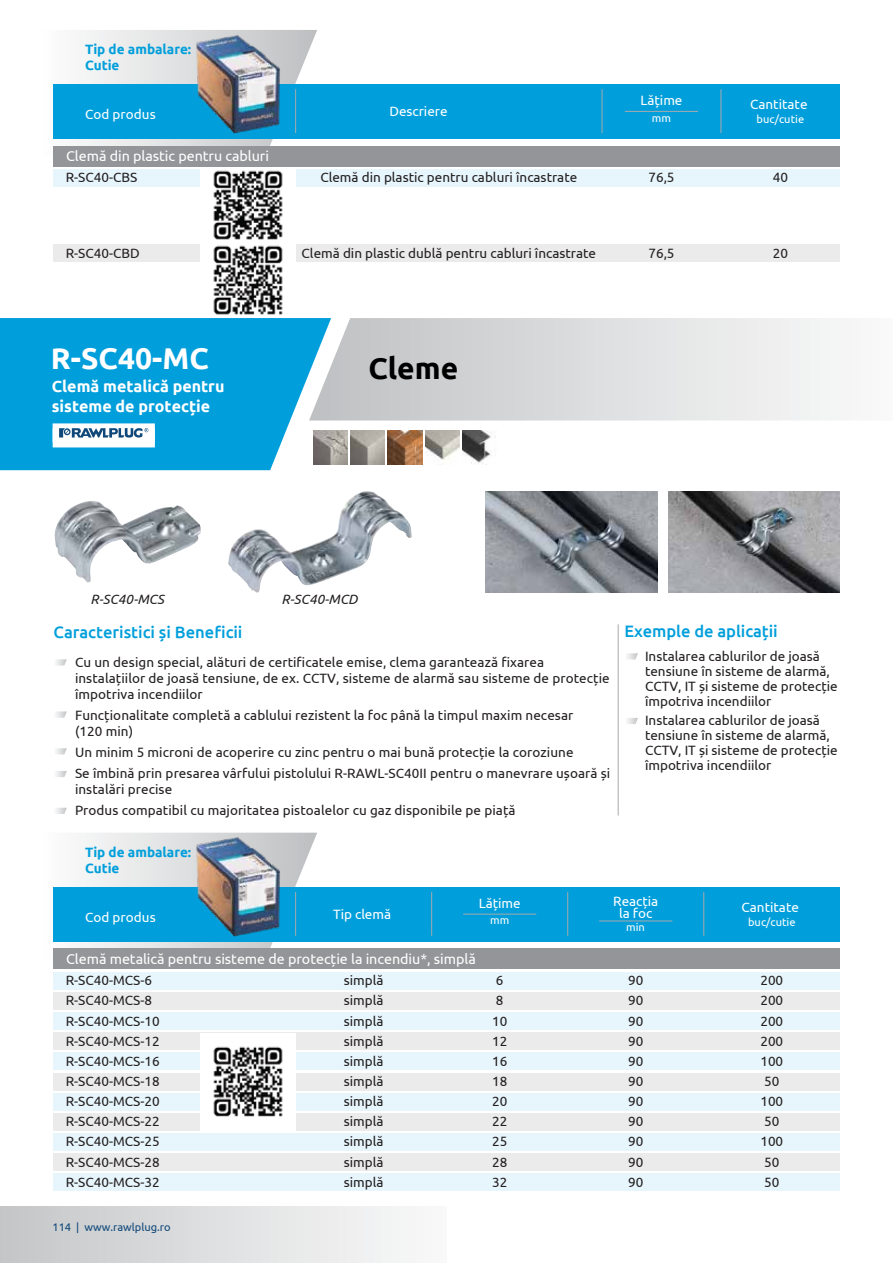
<style>
.page{position:relative;width:893px;height:1263px;background:#fff}
.page>*{position:absolute;margin:0;border:0;box-sizing:border-box;transform-origin:0 0}
.t1{font:700 30px "Ubuntu";color:#fff}
.t2{font:700 30px "Ubuntu";color:#000}
.t3{font:500 16.5px "Ubuntu";letter-spacing:-.005em;color:#009fdb}
.t4{font:700 16.05px/19.2px "Ubuntu";color:#fff}
.t5{font:14.25px "Ubuntu";letter-spacing:-.005em;color:#fff}
.t6{font:13.5px/20.1px "Ubuntu";color:#231f20}
.t7{font:13.5px/12px "Ubuntu";letter-spacing:-.005em;color:#fff;text-align:center}
.t8{font:700 13.5px/16.2px "Ubuntu";color:#009fdb}
.t9{font:italic 13.5px "Ubuntu";letter-spacing:.005em;color:#231f20}
.t10{font:11.1px "Ubuntu";color:#fff}
.t11{font:11.1px "Ubuntu";color:#10487a}
</style>
<div class="page">
<div style="left:0;top:1206px;width:446px;height:57px;background:linear-gradient(to right,#c4c6c8,#fafafa)"></div>
<svg style="left:82px;top:30px;width:235px;height:116px"></svg>
<div style="left:53px;top:84px;width:787px;height:55px;background:#009fdb"></div>
<hr style="left:295px;top:89px;width:1px;height:44px;background:#a7a9ac">
<hr style="left:602px;top:89px;width:1px;height:44px;background:#a7a9ac">
<hr style="left:721px;top:89px;width:1px;height:44px;background:#a7a9ac">
<div style="left:53px;top:146px;width:787px;height:20px;background:#939598"></div>
<img style="left:196px;top:33px;width:87px;height:101px">
<hr style="left:625px;top:111px;width:73px;height:1px;background:#a7a9ac">
<div style="left:53px;top:170px;width:787px;height:17px;background:#e7f6fd"></div>
<div style="left:200px;top:170px;width:96px;height:70px;background:#fff"></div>
<div style="left:53px;top:245px;width:787px;height:17px;background:#ebebec"></div>
<div style="left:200px;top:245px;width:96px;height:71px;background:#fff"></div>
<img style="left:213px;top:170px;width:70px;height:70px">
<img style="left:213px;top:245px;width:69px;height:70px">
<svg style="left:0;top:318px;width:331px;height:152px;background:#10a5dd"></svg>
<svg style="left:309px;top:318px;width:532px;height:102px"></svg>
<svg style="left:53px;top:423px;width:102px;height:19px"></svg>
<img style="left:313px;top:431px;width:35px;height:33px">
<img style="left:351px;top:431px;width:34px;height:33px">
<img style="left:388px;top:431px;width:34px;height:33px">
<img style="left:425px;top:431px;width:34px;height:29px">
<img style="left:463px;top:431px;width:33px;height:33px">
<svg style="left:56px;top:659px;width:11px;height:7px"></svg>
<svg style="left:56px;top:711px;width:11px;height:7px"></svg>
<svg style="left:56px;top:748px;width:11px;height:6px"></svg>
<svg style="left:56px;top:771px;width:11px;height:6px"></svg>
<svg style="left:56px;top:808px;width:11px;height:6px"></svg>
<svg style="left:627px;top:653px;width:11px;height:6px"></svg>
<svg style="left:627px;top:718px;width:11px;height:6px"></svg>
<hr style="left:618px;top:624px;width:1px;height:191px;background:#a7a9ac">
<img style="left:54px;top:501px;width:147px;height:81px">
<img style="left:228px;top:491px;width:184px;height:101px">
<img style="left:668px;top:491px;width:171px;height:101px">
<img style="left:486px;top:491px;width:171px;height:101px">
<div style="left:53px;top:1113px;width:787px;height:17px;background:#ebebec"></div>
<div style="left:53px;top:1053px;width:787px;height:17px;background:#e7f6fd"></div>
<div style="left:53px;top:1073px;width:787px;height:17px;background:#ebebec"></div>
<div style="left:53px;top:1093px;width:787px;height:17px;background:#e7f6fd"></div>
<div style="left:53px;top:1033px;width:787px;height:17px;background:#ebebec"></div>
<div style="left:53px;top:972px;width:787px;height:17px;background:#e7f6fd"></div>
<div style="left:53px;top:992px;width:787px;height:17px;background:#ebebec"></div>
<div style="left:53px;top:1012px;width:787px;height:17px;background:#e7f6fd"></div>
<div style="left:53px;top:1153px;width:787px;height:17px;background:#ebebec"></div>
<div style="left:53px;top:1174px;width:787px;height:17px;background:#e7f6fd"></div>
<div style="left:53px;top:1133px;width:787px;height:17px;background:#e7f6fd"></div>
<svg style="left:53px;top:833px;width:264px;height:115px"></svg>
<div style="left:53px;top:887px;width:787px;height:54px;background:#009fdb"></div>
<hr style="left:295px;top:892px;width:1px;height:44px;background:#a7a9ac">
<hr style="left:567px;top:892px;width:1px;height:44px;background:#a7a9ac">
<hr style="left:431px;top:892px;width:1px;height:44px;background:#a7a9ac">
<hr style="left:703px;top:892px;width:1px;height:44px;background:#a7a9ac">
<img style="left:196px;top:836px;width:87px;height:101px">
<hr style="left:463px;top:914px;width:73px;height:1px;background:#a7a9ac">
<hr style="left:599px;top:920px;width:73px;height:1px;background:#a7a9ac">
<div style="left:53px;top:948px;width:787px;height:21px;background:#939598"></div>
<div style="left:200px;top:1033px;width:96px;height:97px;background:#fff"></div>
<img style="left:213px;top:1046px;width:70px;height:71px">
<p class="t8" style="left:85px;top:41px;width:108px">Tip de ambalare:<br>Cutie</p>
<p class="t7" style="left:85px;top:108px;width:72px">Cod produs</p>
<p class="t5" style="left:66px;top:147px;width:204px">Clemă din plastic pentru cabluri</p>
<p class="t7" style="left:389px;top:105px;width:60px">Descriere</p>
<p class="t7" style="left:641px;top:94px;width:43px">Lățime</p>
<p class="t10" style="left:652px;top:111px;width:21px">mm</p>
<p class="t7" style="left:750px;top:98px;width:59px">Cantitate</p>
<p class="t10" style="left:757px;top:113px;width:49px">buc/cutie</p>
<p class="t6" style="left:66px;top:167px;width:73px">R-SC40-CBS</p>
<p class="t6" style="left:320px;top:167px;width:258px">Clemă din plastic pentru cabluri încastrate</p>
<p class="t6" style="left:648px;top:167px;width:28px">76,5</p>
<p class="t6" style="left:773px;top:167px;width:17px">40</p>
<p class="t6" style="left:66px;top:242px;width:76px">R-SC40-CBD</p>
<p class="t6" style="left:302px;top:242px;width:296px">Clemă din plastic dublă pentru cabluri încastrate</p>
<p class="t6" style="left:648px;top:242px;width:28px">76,5</p>
<p class="t6" style="left:773px;top:242px;width:17px">20</p>
<h1 class="t1" style="left:51px;top:340px;width:160px">R-SC40-MC</h1>
<h1 class="t2" style="left:368px;top:350px;width:91px">Cleme</h1>
<p class="t4" style="left:52px;top:377px;width:174px">Clemă metalică pentru sisteme de protecție</p>
<p class="t9" style="left:90px;top:591px;width:75px">R-SC40-MCS</p>
<p class="t9" style="left:282px;top:591px;width:77px">R-SC40-MCD</p>
<p class="t3" style="left:53px;top:622px;width:191px">Caracteristici și Beneficii</p>
<p class="t3" style="left:624px;top:620px;width:155px">Exemple de aplicații</p>
<p class="t6" style="left:645px;top:648px;width:194px;line-height:15px">Instalarea cablurilor de joasă tensiune în sisteme de alarmă,<br>CCTV, IT și sisteme de protecție împotriva incendiilor</p>
<p class="t6" style="left:645px;top:712px;width:194px;line-height:15px">Instalarea cablurilor de joasă tensiune în sisteme de alarmă,<br>CCTV, IT și sisteme de protecție împotriva incendiilor</p>
<p class="t6" style="left:75px;top:654px;width:536px;line-height:16.2px">Cu un design special, alături de certificatele emise, clema garantează fixarea instalațiilor de joasă tensiune, de ex. CCTV, sisteme de alarmă sau sisteme de protecție împotriva incendiilor</p>
<p class="t6" style="left:75px;top:707px;width:500px;line-height:16.2px">Funcționalitate completă a cablului rezistent la foc până la timpul maxim necesar (120 min)</p>
<p class="t6" style="left:75px;top:741px;width:537px;line-height:20.7px">Un minim 5 microni de acoperire cu zinc pentru o mai bună protecție la coroziune<br>Se îmbină prin presarea vârfului pistolului R-RAWL-SC40II pentru o manevrare ușoară și</p>
<p class="t6" style="left:75px;top:778px;width:442px;line-height:20.7px">instalări precise<br>Produs compatibil cu majoritatea pistoalelor cu gaz disponibile pe piață</p>
<p class="t8" style="left:85px;top:844px;width:108px">Tip de ambalare:<br>Cutie</p>
<p class="t7" style="left:85px;top:910px;width:72px">Cod produs</p>
<p class="t7" style="left:333px;top:907px;width:59px">Tip clemă</p>
<p class="t7" style="left:479px;top:896px;width:43px">Lățime</p>
<p class="t10" style="left:490px;top:914px;width:21px">mm</p>
<p class="t5" style="left:66px;top:950px;width:411px">Clemă metalică pentru sisteme de protecție la incendiu*, simplă</p>
<p class="t6" style="left:66px;top:970px;width:95px">R-SC40-MCS-6<br>R-SC40-MCS-8<br>R-SC40-MCS-10</p>
<p class="t6" style="left:344px;top:970px;width:41px;text-align:justify">simplă simplă simplă</p>
<p class="t6" style="left:492px;top:970px;width:17px">6<br>8<br>10</p>
<p class="t7" style="left:613px;top:895px;width:47px">Reacția la foc</p>
<p class="t10" style="left:626px;top:921px;width:20px">min</p>
<p class="t7" style="left:741px;top:900px;width:59px">Cantitate</p>
<p class="t10" style="left:748px;top:915px;width:49px">buc/cutie</p>
<p class="t6" style="left:628px;top:970px;width:17px;text-align:justify">90<br>90<br>90</p>
<p class="t6" style="left:760px;top:970px;width:24px;text-align:justify">200<br>200<br>200</p>
<p class="t6" style="left:66px;top:1030px;width:95px">R-SC40-MCS-12</p>
<p class="t6" style="left:344px;top:1030px;width:41px">simplă</p>
<p class="t6" style="left:492px;top:1030px;width:17px">12</p>
<p class="t6" style="left:760px;top:1030px;width:24px">200</p>
<p class="t6" style="left:628px;top:1030px;width:17px">90</p>
<p class="t6" style="left:66px;top:1050px;width:95px;text-align:justify">R-SC40-MCS-16<br>R-SC40-MCS-18<br>R-SC40-MCS-20</p>
<p class="t6" style="left:344px;top:1050px;width:41px;text-align:justify">simplă simplă simplă</p>
<p class="t6" style="left:492px;top:1050px;width:17px;text-align:justify">16<br>18<br>20</p>
<p class="t6" style="left:628px;top:1050px;width:17px;text-align:justify">90<br>90<br>90</p>
<p class="t6" style="left:760px;top:1050px;width:24px">100<br>50<br>100</p>
<p class="t6" style="left:66px;top:1111px;width:95px">R-SC40-MCS-22</p>
<p class="t6" style="left:344px;top:1111px;width:41px">simplă</p>
<p class="t6" style="left:492px;top:1111px;width:17px">22</p>
<p class="t6" style="left:764px;top:1111px;width:17px">50</p>
<p class="t6" style="left:628px;top:1111px;width:17px">90</p>
<p class="t6" style="left:66px;top:1131px;width:95px">R-SC40-MCS-25</p>
<p class="t6" style="left:344px;top:1131px;width:41px">simplă</p>
<p class="t6" style="left:492px;top:1131px;width:17px">25</p>
<p class="t6" style="left:628px;top:1131px;width:17px">90</p>
<p class="t6" style="left:760px;top:1131px;width:24px">100</p>
<p class="t6" style="left:66px;top:1151px;width:95px">R-SC40-MCS-28<br>R-SC40-MCS-32</p>
<p class="t6" style="left:344px;top:1151px;width:41px">simplă simplă</p>
<p class="t6" style="left:492px;top:1151px;width:17px">28<br>32</p>
<p class="t6" style="left:764px;top:1151px;width:17px">50<br>50</p>
<p class="t6" style="left:628px;top:1151px;width:17px">90<br>90</p>
<p class="t11" style="left:52px;top:1220px;width:120px">114 | www.rawlplug.ro</p>
</div>
